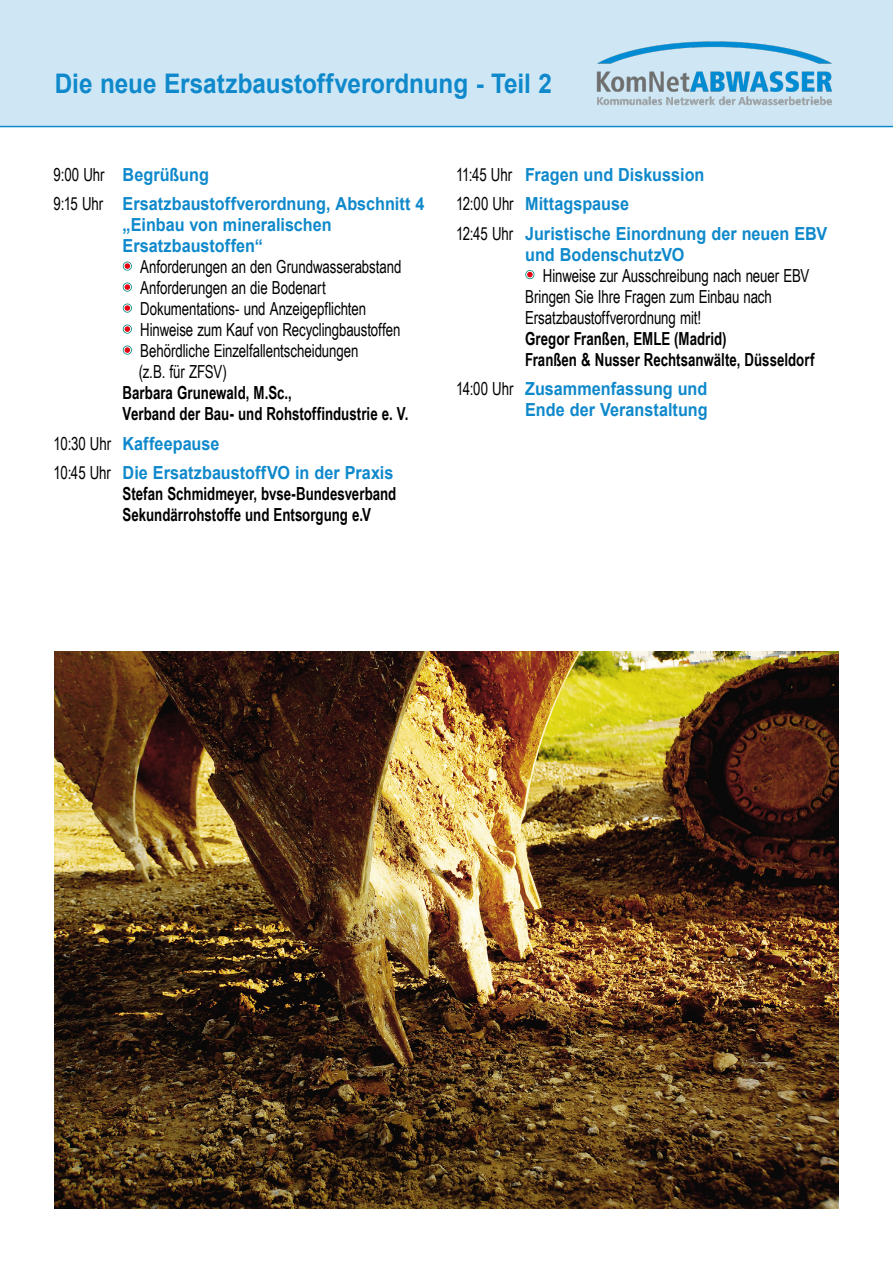
<style>
.page{position:relative;width:893px;height:1263px;background:#fff}
.page>*{position:absolute;margin:0;border:0;box-sizing:border-box;transform-origin:0 0}
.t1{font:700 27px "Arial";color:#0f89cb;scale:.9 1}
.t2{font:700 18px/29.5px "Arial";color:#0f89cb;scale:.9 1}
.t3{font:18px/21px "Arial Narrow";letter-spacing:-.005em;color:#000;scale:.9 1}
.t4{font:700 18px/21px "Arial Narrow";color:#000;scale:.9 1}
.s1{font-family:"Arial Narrow";font-weight:400;color:#000}
</style>
<div class="page">
<div style="left:0;top:0;width:893px;height:126px;background:#cfe7f4"></div>
<svg style="left:123px;top:262px;width:9px;height:9px"></svg>
<svg style="left:124px;top:262px;width:7px;height:8px"></svg>
<svg style="left:125px;top:263px;width:5px;height:6px"></svg>
<svg style="left:123px;top:283px;width:9px;height:9px"></svg>
<svg style="left:124px;top:283px;width:7px;height:8px"></svg>
<svg style="left:125px;top:284px;width:5px;height:6px"></svg>
<svg style="left:123px;top:304px;width:9px;height:9px"></svg>
<svg style="left:124px;top:304px;width:7px;height:8px"></svg>
<svg style="left:125px;top:305px;width:5px;height:6px"></svg>
<svg style="left:123px;top:325px;width:9px;height:9px"></svg>
<svg style="left:124px;top:325px;width:7px;height:8px"></svg>
<svg style="left:125px;top:326px;width:5px;height:6px"></svg>
<svg style="left:123px;top:346px;width:9px;height:9px"></svg>
<svg style="left:124px;top:346px;width:7px;height:8px"></svg>
<svg style="left:125px;top:347px;width:5px;height:6px"></svg>
<svg style="left:525px;top:270px;width:9px;height:9px"></svg>
<svg style="left:526px;top:271px;width:8px;height:7px"></svg>
<svg style="left:527px;top:272px;width:6px;height:5px"></svg>
<hr style="left:0;top:126px;width:893px;height:1px;background:#0f89cb">
<img style="left:596px;top:41px;width:236px;height:65px">
<img style="left:54px;top:651px;width:785px;height:558px">
<h1 class="t1" style="left:55px;top:64px;width:554px">Die neue Ersatzbaustoffverordnung - Teil 2</h1>
<p class="t2" style="left:54px;top:160px;width:414px"><span class="s1">9:00 Uhr</span> Begrüßung<br><span class="s1">9:15 Uhr</span> Ersatzbaustoffverordnung, Abschnitt 4</p>
<p class="t2" style="left:123px;top:215px;width:234px;line-height:21px">„Einbau von mineralischen<br>Ersatzbaustoffen“</p>
<p class="t3" style="left:139px;top:256px;width:293px">Anforderungen an den Grundwasserabstand Anforderungen an die Bodenart Dokumentations- und Anzeigepflichten Hinweise zum Kauf von Recyclingbaustoffen Behördliche Einzelfallentscheidungen<br>(z.B. für ZFSV)</p>
<p class="t4" style="left:123px;top:382px;width:319px">Barbara Grunewald, M.Sc.,<br>Verband der Bau- und Rohstoffindustrie e. V.</p>
<p class="t2" style="left:54px;top:429px;width:379px"><span class="s1">10:30 Uhr</span> Kaffeepause<br><span class="s1">10:45 Uhr</span> Die ErsatzbaustoffVO in der Praxis</p>
<p class="t4" style="left:123px;top:483px;width:306px">Stefan Schmidmeyer, bvse-Bundesverband<br>Sekundärrohstoffe und Entsorgung e.V</p>
<p class="t2" style="left:456px;top:160px;width:414px"><span class="s1">11:45 Uhr</span> Fragen und Diskussion<br><span class="s1">12:00 Uhr</span> Mittagspause<br><span class="s1">12:45 Uhr</span> Juristische Einordnung der neuen EBV</p>
<p class="t2" style="left:525px;top:240px;width:179px">und BodenschutzVO</p>
<p class="t3" style="left:525px;top:264px;width:317px;text-indent:18px">Hinweise zur Ausschreibung nach neuer EBV<br>Bringen Sie Ihre Fragen zum Einbau nach<br>Ersatzbaustoffverordnung mit!</p>
<p class="t4" style="left:525px;top:327px;width:323px">Gregor Franßen, EMLE (Madrid)<br>Franßen &amp; Nusser Rechtsanwälte, Düsseldorf</p>
<p class="t2" style="left:456px;top:379px;width:281px;line-height:21px;text-align:right"><span class="s1">14:00 Uhr</span> Zusammenfassung und<br>Ende der Veranstaltung</p>
</div>
